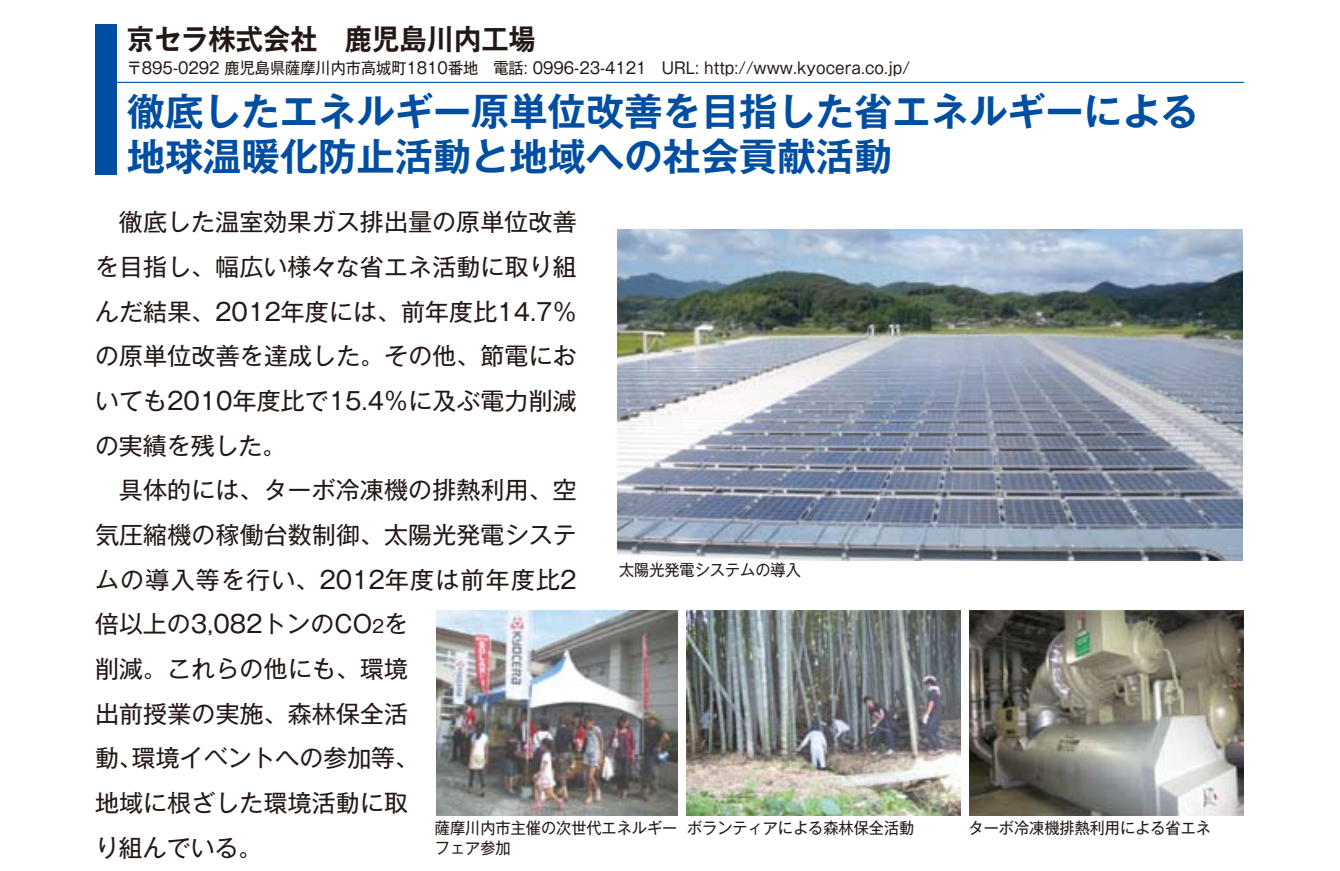
<style>
.page{position:relative;width:1340px;height:871px;background:#fff}
.page>*{position:absolute;margin:0;border:0;box-sizing:border-box;transform-origin:0 0}
.t1{font:700 38.25px/44.6px "Gothic MB101 Pro De";color:#004ea2}
.t2{font:700 28.8px "Gothic MB101 Pro De";color:#231815;scale:.95 1}
.t3{font:23.85px/44.6px "Gothic MB101 Pro";letter-spacing:.01em;color:#231815}
.t4{font:15.97px "Gothic MB101 Pro";color:#231815;scale:.95 1}
.s1{font-size:17.55px}
</style>
<div class="page">
<img style="left:686px;top:610px;width:274px;height:205px">
<img style="left:436px;top:610px;width:241px;height:205px">
<img style="left:618px;top:229px;width:624px;height:331px">
<img style="left:969px;top:610px;width:273px;height:204px">
<div style="left:95px;top:24px;width:22px;height:151px;background:#004ea2"></div>
<hr style="left:97px;top:82px;width:1146px;height:1px;background:#004ea2">
<p class="t2" style="left:127px;top:15px;width:432px">京セラ株式会社　鹿児島川内工場</p>
<p class="t4" style="left:127px;top:54px;width:826px">〒895-0292 鹿児島県薩摩川内市高城町1810番地　電話: 0996-23-4121　URL: http://www.kyocera.co.jp/</p>
<h1 class="t1" style="left:127px;top:84px;width:1073px">徹底したエネルギー原単位改善を目指した省エネルギーによる地球温暖化防止活動と地域への社会貢献活動</h1>
<p class="t3" style="left:95px;top:196px;width:483px">　徹底した温室効果ガス排出量の原単位改善を目指し、幅広い様々な省エネ活動に取り組んだ結果、2012年度には、前年度比14.7％の原単位改善を達成した。その他、節電においても2010年度比で15.4％に及ぶ電力削減の実績を残した。<br>　具体的には、ターボ冷凍機の排熱利用、空気圧縮機の稼働台数制御、太陽光発電システムの導入等を行い、2012年度は前年度比2倍以上の3,082トンのCO<span class="s1">2</span>を<br>削減。これらの他にも、環境<br>出前授業の実施、森林保全活<br>動、環境イベントへの参加等、<br>地域に根ざした環境活動に取<br>り組んでいる。</p>
<p class="t4" style="left:619px;top:556px;width:193px">太陽光発電システムの導入</p>
<p class="t4" style="left:435px;top:814px;width:257px">薩摩川内市主催の次世代エネルギー</p>
<p class="t4" style="left:968px;top:814px;width:257px">ターボ冷凍機排熱利用による省エネ</p>
<p class="t4" style="left:435px;top:834px;width:81px">フェア参加</p>
<p class="t4" style="left:687px;top:814px;width:241px">ボランティアによる森林保全活動</p>
</div>
